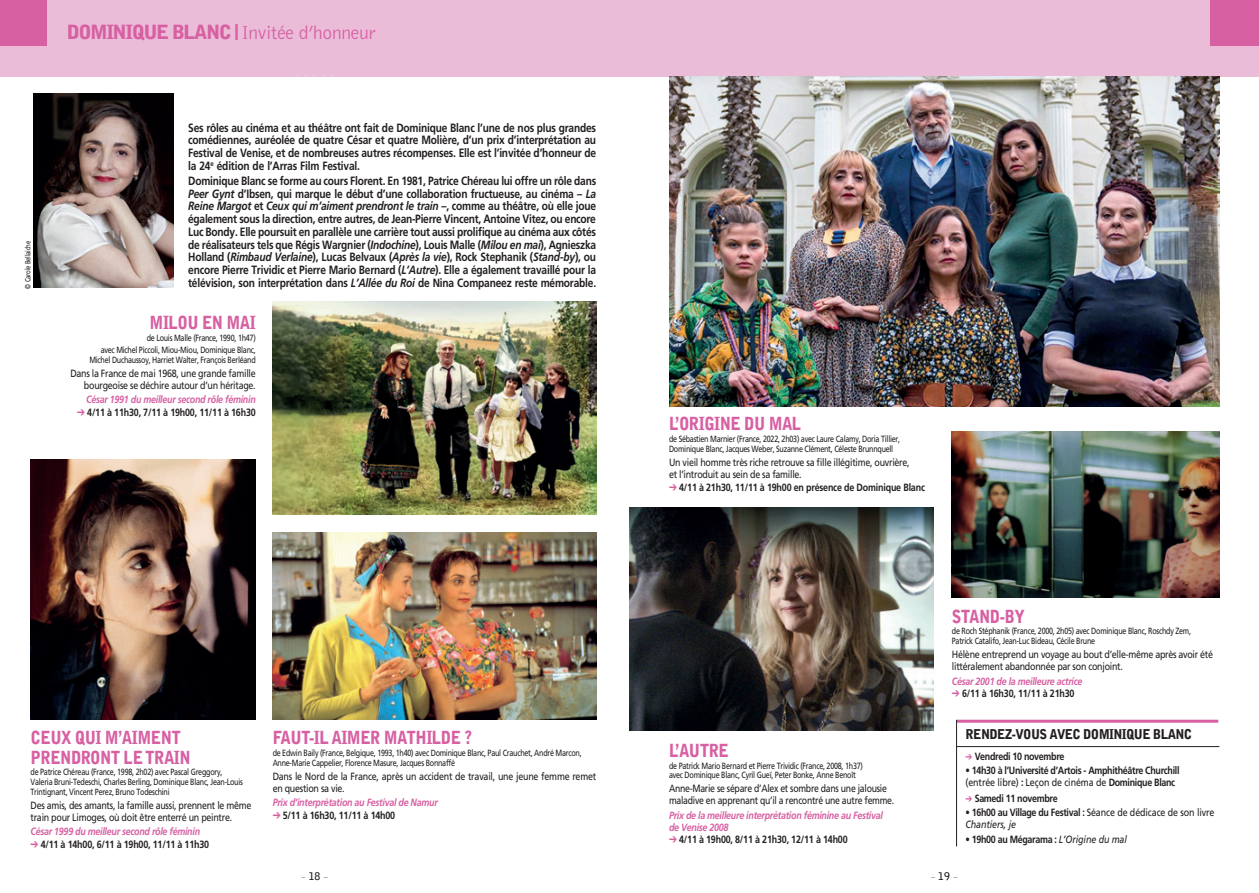
<style>
.page{position:relative;width:1259px;height:893px;background:#fff}
.page>*{position:absolute;margin:0;border:0;box-sizing:border-box;transform-origin:0 0}
.t1{font:300 19.5px "Bell Gothic Std";letter-spacing:-.02em;color:#d760a3}
.t2{font:900 18px/19.5px "Bell Gothic Std";letter-spacing:-.035em;color:#d760a3;scale:.87 1}
.t3{font:900 13.5px "Bell Gothic Std";letter-spacing:-.05em;color:#231f20;scale:.93 1}
.t4{font:700 12px/12.8px "Frutiger LT Pro";letter-spacing:-.02em;color:#231f20;text-align:justify;scale:.85 1}
.t5{font:10.5px/12px "Frutiger LT Pro";letter-spacing:-.03em;color:#231f20;scale:.85 1}
.t6{font:700 10.5px/12px "Frutiger LT Pro";letter-spacing:-.02em;color:#231f20;scale:.85 1}
.t7{font:italic 700 10.5px/12px "Frutiger LT Pro";letter-spacing:-.03em;color:#d760a3;scale:.85 1}
.t8{font:10.5px/12px "Frutiger LT Pro";letter-spacing:-.03em;color:#231f20;scale:.83 1}
.t9{font:10.5px "Andrade Pro";color:#231f20}
.t10{font:9px/9.8px "Frutiger LT Pro";letter-spacing:-.035em;color:#231f20;scale:.8 1}
.t11{font:7.5px "Frutiger LT Pro";letter-spacing:-.035em;color:#231f20;scale:.8 1}
.s1{font-weight:900}
.s2{font-style:italic}
.s3{color:#d760a3}
.s4{font-weight:400}
.s5{font-weight:400;font-style:italic}
.s6{font-family:"Bell Gothic Std";font-weight:700}
</style>
<div class="page">
<div style="left:621px;top:0;width:638px;height:77px;background:#ebbcd8"></div>
<div style="left:1210px;top:0;width:49px;height:45px;background:#d760a3"></div>
<img style="left:33px;top:93px;width:140px;height:194px">
<img style="left:273px;top:533px;width:323px;height:187px">
<img style="left:273px;top:302px;width:323px;height:213px">
<img style="left:31px;top:460px;width:225px;height:260px">
<div style="left:0;top:0;width:629px;height:77px;background:#ebbcd8"></div>
<div style="left:0;top:0;width:47px;height:45px;background:#d760a3"></div>
<img style="left:669px;top:77px;width:550px;height:330px">
<img style="left:952px;top:432px;width:267px;height:166px">
<img style="left:629px;top:508px;width:304px;height:223px">
<hr style="left:956px;top:746px;width:263px;height:1px;background:#231f20">
<hr style="left:957px;top:720px;width:261px;height:3px;background:#d760a3">
<hr style="left:956px;top:720px;width:1px;height:126px;background:#231f20">
<p class="t11" style="left:23px;top:289px;width:61px;rotate:-90deg">© Carole Bellaiche</p>
<h1 class="t1" style="left:67px;top:22px;width:311px"><span class="s1">DOMINIQUE BLANC</span> <sup>|</sup>Invitée d’honneur</h1>
<p class="t4" style="left:188px;top:121px;width:481px">Ses rôles au cinéma et au théâtre ont fait de Dominique Blanc l’une de nos plus grandes comédiennes, auréolée de quatre César et quatre Molière, d’un prix d’interprétation au Festival de Venise, et de nombreuses autres récompenses. Elle est l’invitée d’honneur de la 24<sup>e</sup> édition de l’Arras Film Festival.</p>
<p class="t4" style="left:188px;top:174px;width:481px">Dominique Blanc se forme au cours Florent. En 1981, Patrice Chéreau lui offre un rôle dans <span class="s2">Peer Gynt</span> d’Ibsen, qui marque le début d’une collaboration fructueuse, au cinéma – <span class="s2">La Reine Margot</span> et <span class="s2">Ceux qui m’aiment prendront le train</span> –, comme au théâtre, où elle joue également sous la direction, entre autres, de Jean-Pierre Vincent, Antoine Vitez, ou encore Luc Bondy. Elle poursuit en parallèle une carrière tout aussi prolifique au cinéma aux côtés de réalisateurs tels que Régis Wargnier (<span class="s2">Indochine</span>), Louis Malle (<span class="s2">Milou en mai</span>), Agnieszka Holland (<span class="s2">Rimbaud Verlaine</span>), Lucas Belvaux (<span class="s2">Après la vie</span>), Rock Stephanik (<span class="s2">Stand-by</span>), ou encore Pierre Trividic et Pierre Mario Bernard (<span class="s2">L’Autre</span>). Elle a également travaillé pour la</p>
<p class="t4" style="left:188px;top:276px;width:481px">télévision, son interprétation dans <span class="s2">L’Allée du Roi</span> de Nina Companeez reste mémorable.</p>
<h2 class="t2" style="left:150px;top:313px;width:123px">MILOU EN MAI</h2>
<p class="t10" style="left:101px;top:332px;width:195px;line-height:11.9px;text-align:right">de Louis Malle (France, 1990, 1h47)<br>avec Michel Piccoli, Miou-Miou, Dominique Blanc,</p>
<p class="t10" style="left:89px;top:355px;width:209px">Michel Duchaussoy, Harriet Walter, François Berléand</p>
<p class="t5" style="left:70px;top:367px;width:220px;text-align:right">Dans la France de mai 1968, une grande famille bourgeoise se déchire autour d’un héritage.</p>
<p class="t7" style="left:86px;top:394px;width:201px">César 1991 du meilleur second rôle féminin</p>
<p class="t6" style="left:77px;top:406px;width:212px"><span class="s3">➔</span> 4/11 à 11h30, 7/11 à 19h00, 11/11 à 16h30</p>
<h2 class="t2" style="left:31px;top:728px;width:186px">CEUX QUI M’AIMENT<br>PRENDRONT LE TRAIN</h2>
<p class="t10" style="left:31px;top:767px;width:267px">de Patrice Chéreau (France, 1998, 2h02) avec Pascal Greggory,<br>Valeria Bruni-Tedeschi, Charles Berling, Dominique Blanc, Jean-Louis<br>Trintignant, Vincent Perez, Bruno Todeschini</p>
<p class="t5" style="left:31px;top:799px;width:261px">Des amis, des amants, la famille aussi, prennent le même train pour Limoges, où doit être enterré un peintre.</p>
<p class="t7" style="left:31px;top:826px;width:201px">César 1999 du meilleur second rôle féminin</p>
<p class="t6" style="left:31px;top:838px;width:212px"><span class="s3">➔</span> 4/11 à 14h00, 6/11 à 19h00, 11/11 à 11h30</p>
<h2 class="t2" style="left:273px;top:728px;width:231px">FAUT-IL AIMER MATHILDE ?</h2>
<p class="t10" style="left:273px;top:748px;width:388px">de Edwin Baily (France, Belgique, 1993, 1h40) avec Dominique Blanc, Paul Crauchet, André Marcon,<br>Anne-Marie Cappelier, Florence Masure, Jacques Bonnaffé</p>
<p class="t5" style="left:273px;top:770px;width:382px">Dans le Nord de la France, après un accident de travail, une jeune femme remet en question sa vie.</p>
<p class="t7" style="left:273px;top:796px;width:196px">Prix d’interprétation au Festival de Namur</p>
<p class="t6" style="left:273px;top:809px;width:146px"><span class="s3">➔</span> 5/11 à 16h30, 11/11 à 14h00</p>
<h2 class="t2" style="left:669px;top:414px;width:154px">L’ORIGINE DU MAL</h2>
<p class="t10" style="left:669px;top:434px;width:290px">de Sébastien Marnier (France, 2022, 2h03) avec Laure Calamy, Doria Tillier,<br>Dominique Blanc, Jacques Weber, Suzanne Clément, Céleste Brunnquell</p>
<p class="t5" style="left:669px;top:456px;width:285px">Un vieil homme très riche retrouve sa fille illégitime, ouvrière, et l’introduit au sein de sa famille.</p>
<p class="t6" style="left:669px;top:481px;width:303px"><span class="s3">➔</span> 4/11 à 21h30, 11/11 à 19h00 en présence de Dominique Blanc</p>
<h2 class="t2" style="left:669px;top:741px;width:70px">L’AUTRE</h2>
<p class="t10" style="left:669px;top:760px;width:244px">de Patrick Mario Bernard et Pierre Trividic (France, 2008, 1h37) avec Dominique Blanc, Cyril Gueï, Peter Bonke, Anne Benoît</p>
<p class="t8" style="left:669px;top:783px;width:273px">Anne-Marie se sépare d’Alex et sombre dans une jalousie maladive en apprenant qu’il a rencontré une autre femme.</p>
<p class="t7" style="left:669px;top:809px;width:253px">Prix de la meilleure interprétation féminine au Festival de Venise 2008</p>
<p class="t6" style="left:669px;top:833px;width:212px"><span class="s3">➔</span> 4/11 à 19h00, 8/11 à 21h30, 12/11 à 14h00</p>
<h2 class="t2" style="left:952px;top:607px;width:85px">STAND-BY</h2>
<p class="t10" style="left:952px;top:626px;width:300px">de Roch Stéphanik (France, 2000, 2h05) avec Dominique Blanc, Roschdy Zem,<br>Patrick Catalifo, Jean-Luc Bideau, Cécile Brune</p>
<p class="t5" style="left:952px;top:649px;width:309px">Hélène entreprend un voyage au bout d’elle-même après avoir été littéralement abandonnée par son conjoint.</p>
<p class="t7" style="left:952px;top:675px;width:155px">César 2001 de la meilleure actrice</p>
<p class="t6" style="left:952px;top:687px;width:146px"><span class="s3">➔</span> 6/11 à 16h30, 11/11 à 21h30</p>
<p class="t3" style="left:965px;top:727px;width:245px">RENDEZ-VOUS AVEC DOMINIQUE BLANC</p>
<p class="t6" style="left:965px;top:750px;width:118px"><span class="s3">➔</span> Vendredi 10 novembre</p>
<p class="t6" style="left:965px;top:764px;width:253px">• 14h30 à l’Université d’Artois - Amphithéâtre Churchill <span class="s4">(entrée libre)</span> : <span class="s4">Leçon de cinéma de</span> Dominique Blanc</p>
<p class="t6" style="left:965px;top:793px;width:110px"><span class="s3">➔</span> Samedi 11 novembre</p>
<p class="t6" style="left:965px;top:807px;width:294px">• 16h00 au Village du Festival : <span class="s4">Séance de dédicace de son livre<br></span><span class="s5">Chantiers, je</span></p>
<p class="t6" style="left:965px;top:833px;width:191px">• 19h00 au Mégarama : <span class="s5">L’Origine du mal</span></p>
<p class="t9" style="left:301px;top:869px;width:29px">- <span class="s6">18</span> -</p>
<p class="t9" style="left:930px;top:869px;width:29px">- <span class="s6">19</span> -</p>
</div>
